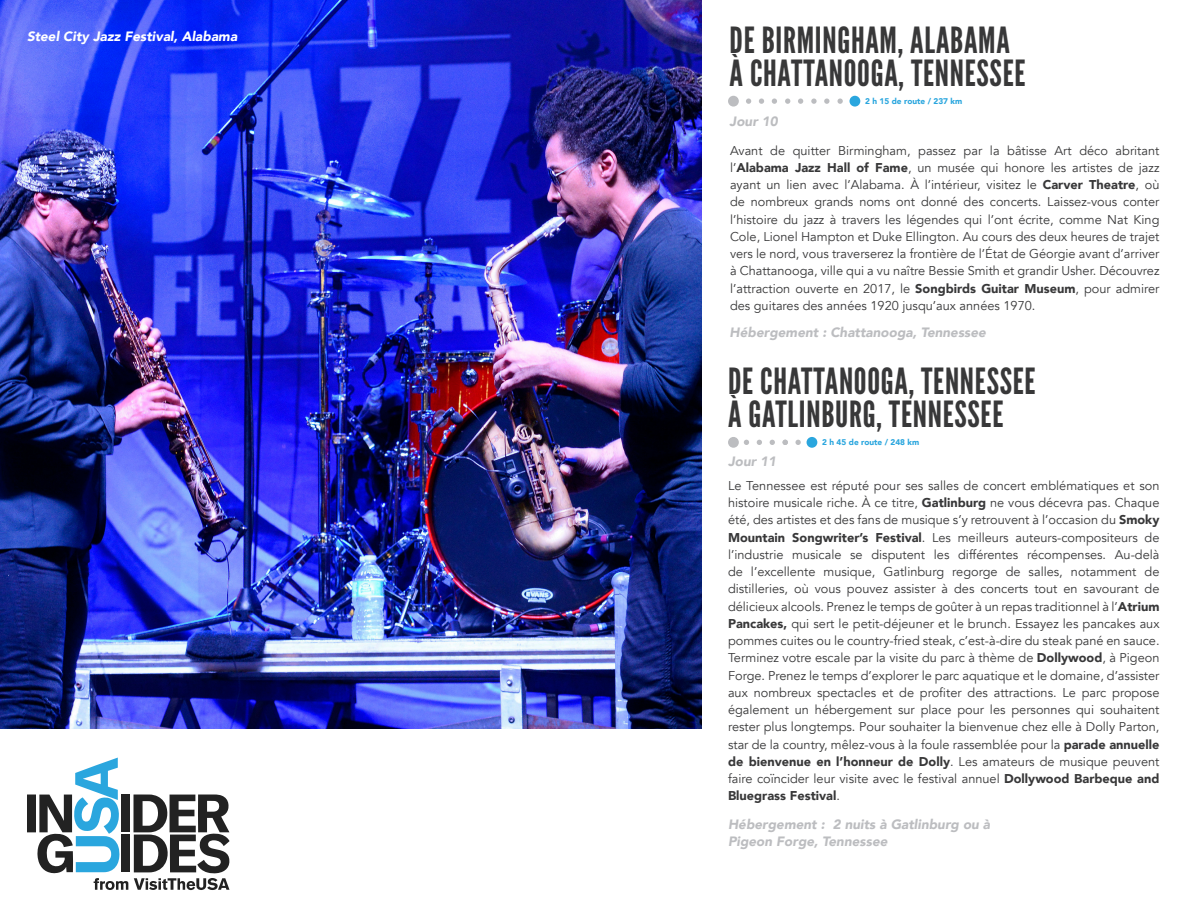
<style>
.page{position:relative;width:1188px;height:918px;background:#fff}
.page>*{position:absolute;margin:0;border:0;box-sizing:border-box;transform-origin:0 0}
.Section_Title_no_lin{font:36px/33px "League Gothic";letter-spacing:.02em;color:#383839}
.Section_Title_no_lin-2{font:italic 900 13.5px/16.2px "Avenir";color:#bcbdc0}
.Photo_Caption{font:italic 900 13.5px "Avenir";color:#fff}
.t1{font:12.75px/17.2px "Avenir";color:#383839;text-align:justify}
.t2{font:900 8.25px "Avenir";color:#2aa6de}
.s1{font-weight:900}
</style>
<div class="page">
<svg style="left:744px;top:440px;width:44px;height:5px"></svg>
<div style="left:728px;top:437px;width:11px;height:11px;background:#bcbdc0;border-radius:50%"></div>
<img style="left:0;top:0;width:702px;height:729px">
<svg style="left:746px;top:99px;width:31px;height:5px"></svg>
<svg style="left:785px;top:99px;width:18px;height:5px"></svg>
<svg style="left:811px;top:99px;width:19px;height:5px"></svg>
<svg style="left:837px;top:99px;width:13px;height:5px"></svg>
<div style="left:850px;top:96px;width:10px;height:11px;background:#2aa6de;border-radius:50%"></div>
<div style="left:728px;top:96px;width:11px;height:11px;background:#bcbdc0;border-radius:50%"></div>
<svg style="left:795px;top:440px;width:12px;height:5px"></svg>
<div style="left:807px;top:437px;width:10px;height:11px;background:#2aa6de;border-radius:50%"></div>
<div style="left:121px;top:795px;width:9px;height:37px;background:#222"></div>
<div style="left:121px;top:835px;width:9px;height:37px;background:#222"></div>
<svg style="left:27px;top:758px;width:101px;height:132px"></svg>
<svg style="left:134px;top:794px;width:96px;height:96px"></svg>
<p class="Photo_Caption" style="left:27px;top:25px;width:212px">Steel City Jazz Festival, Alabama</p>
<p class="Section_Title_no_lin" style="left:730px;top:24px;width:297px">DE BIRMINGHAM, ALABAMA<br>À CHATTANOOGA, TENNESSEE</p>
<p class="Section_Title_no_lin-2" style="left:730px;top:113px;width:50px">Jour 10</p>
<p class="t2" style="left:865px;top:94px;width:99px">2 h 15 de route / 237 km</p>
<p class="t1" style="left:730px;top:142px;width:431px">Avant de quitter Birmingham, passez par la bâtisse Art déco abritant l’<span class="s1">Alabama Jazz Hall of Fame</span>, un musée qui honore les artistes de jazz ayant un lien avec l’Alabama. À l’intérieur, visitez le <span class="s1">Carver Theatre</span>, où de nombreux grands noms ont donné des concerts. Laissez-vous conter l’histoire du jazz à travers les légendes qui l’ont écrite, comme Nat King Cole, Lionel Hampton et Duke Ellington. Au cours des deux heures de trajet vers le nord, vous traverserez la frontière de l’État de Géorgie avant d’arriver à Chattanooga, ville qui a vu naître Bessie Smith et grandir Usher. Découvrez l’attraction ouverte en 2017, le <span class="s1">Songbirds Guitar Museum</span>, pour admirer des guitares des années 1920 jusqu’aux années 1970.</p>
<p class="Section_Title_no_lin-2" style="left:730px;top:324px;width:258px">Hébergement : Chattanooga, Tennessee</p>
<p class="Section_Title_no_lin" style="left:728px;top:365px;width:309px">DE CHATTANOOGA, TENNESSEE<br>À GATLINBURG, TENNESSEE</p>
<p class="t2" style="left:822px;top:435px;width:99px">2 h 45 de route / 248 km</p>
<p class="t1" style="left:728px;top:477px;width:433px">Le Tennessee est réputé pour ses salles de concert emblématiques et son histoire musicale riche. À ce titre, <span class="s1">Gatlinburg</span> ne vous décevra pas. Chaque été, des artistes et des fans de musique s’y retrouvent à l’occasion du <span class="s1">Smoky Mountain Songwriter’s Festival</span>. Les meilleurs auteurs-compositeurs de l’industrie musicale se disputent les différentes récompenses. Au-delà de l’excellente musique, Gatlinburg regorge de salles, notamment de distilleries, où vous pouvez assister à des concerts tout en savourant de délicieux alcools. Prenez le temps de goûter à un repas traditionnel à l’<span class="s1">Atrium Pancakes,</span> qui sert le petit-déjeuner et le brunch. Essayez les pancakes aux pommes cuites ou le country-fried steak, c’est-à-dire du steak pané en sauce.<br>Terminez votre escale par la visite du parc à thème de <span class="s1">Dollywood</span>, à Pigeon Forge. Prenez le temps d’explorer le parc aquatique et le domaine, d’assister aux nombreux spectacles et de profiter des attractions. Le parc propose également un hébergement sur place pour les personnes qui souhaitent rester plus longtemps. Pour souhaiter la bienvenue chez elle à Dolly Parton, star de la country, mêlez-vous à la foule rassemblée pour la <span class="s1">parade annuelle de bienvenue en l’honneur de Dolly</span>. Les amateurs de musique peuvent faire coïncider leur visite avec le festival annuel <span class="s1">Dollywood Barbeque and Bluegrass Festival</span>.</p>
<p class="Section_Title_no_lin-2" style="left:728px;top:816px;width:264px">Hébergement : 2 nuits à Gatlinburg ou à<br>Pigeon Forge, Tennessee</p>
<p class="Section_Title_no_lin-2" style="left:728px;top:453px;width:50px">Jour 11</p>
</div>
